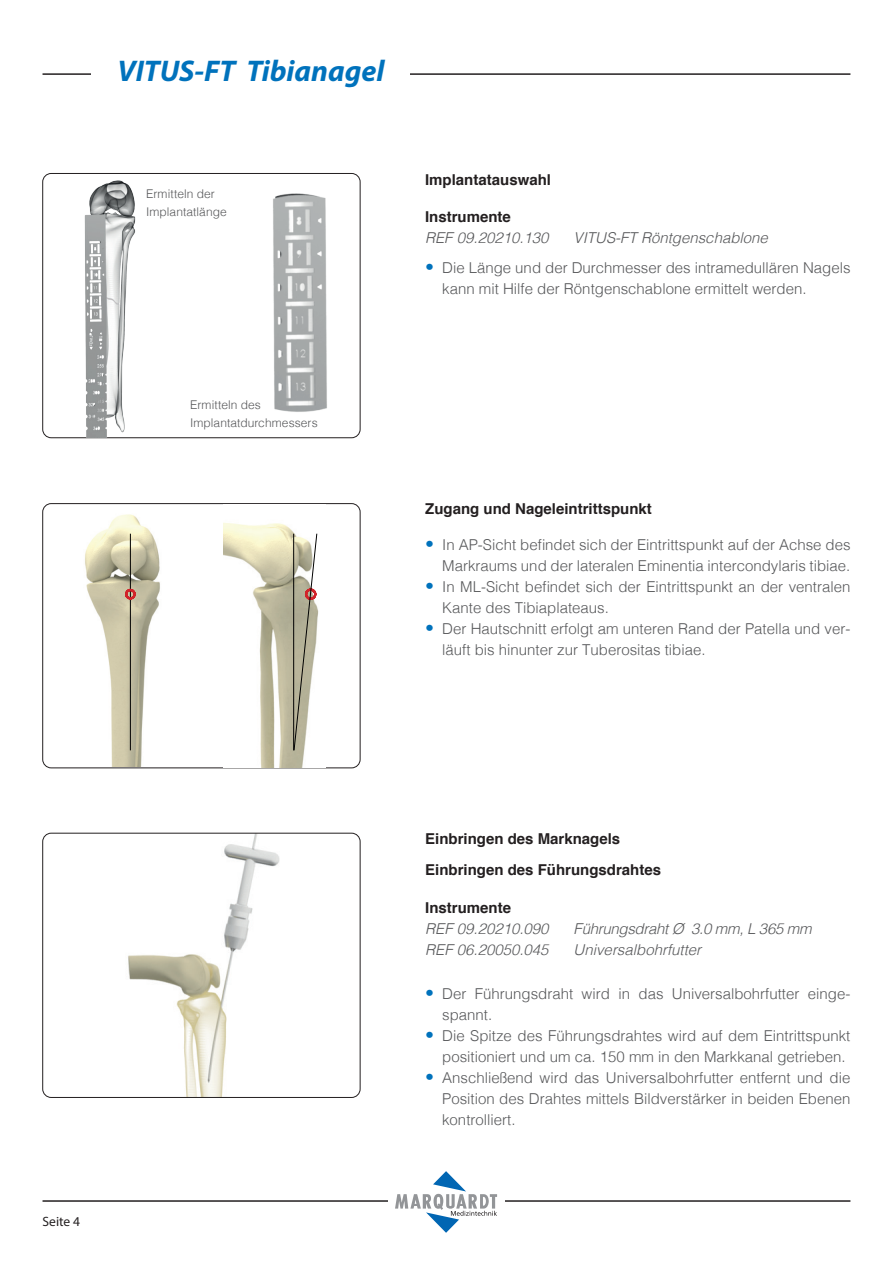
<style>
.page{position:relative;width:893px;height:1263px;background:#fff}
.page>*{position:absolute;margin:0;border:0;box-sizing:border-box;transform-origin:0 0}
.t1{font:italic 700 30px "Myriad Pro";color:#0072bc}
.t2{font:300 15px/21px "Helvetica";color:#57585a}
.t3{font:700 15px/31.5px "Helvetica";color:#231f20}
.t4{font:italic 300 15px "Helvetica";color:#57585a}
.t5{font:italic 300 15px "Helvetica";letter-spacing:-.02em;color:#57585a}
.t6{font:13.5px "Myriad Pro";color:#231f20}
.t7{font:300 12px/18px "Helvetica";letter-spacing:.005em;color:#57585a}
.s1{font-family:"Frutiger LT Com";font-stretch:condensed;font-size:18px;color:#0072bc}
</style>
<div class="page">
<hr style="left:43px;top:73px;width:807px;height:2px;background:#231f20">
<hr style="left:43px;top:1200px;width:807px;height:2px;background:#231f20">
<div style="left:388px;top:1171px;width:117px;height:62px;background:#fff"></div>
<svg style="left:395px;top:1171px;width:102px;height:62px"></svg>
<div style="left:91px;top:63px;width:319px;height:23px;background:#fff"></div>
<div style="left:43px;top:503px;width:317px;height:265px;border:1px solid #231f20;border-radius:9px"></div>
<img style="left:85px;top:514px;width:75px;height:252px">
<hr style="left:130px;top:534px;width:1px;height:216px;background:#000">
<img style="left:223px;top:504px;width:103px;height:263px">
<svg style="left:124px;top:588px;width:13px;height:13px"></svg>
<hr style="left:293px;top:534px;width:1px;height:216px;background:#000">
<svg style="left:294px;top:533px;width:23px;height:218px"></svg>
<img style="left:43px;top:833px;width:237px;height:264px">
<div style="left:43px;top:833px;width:317px;height:265px;border:1px solid #231f20;border-radius:9px"></div>
<div style="left:43px;top:173px;width:317px;height:265px;border:1px solid #231f20;border-radius:9px"></div>
<img style="left:84px;top:181px;width:52px;height:257px">
<img style="left:273px;top:194px;width:54px;height:218px">
<h1 class="t1" style="left:117px;top:51px;width:269px">VITUS-FT Tibianagel</h1>
<p class="t7" style="left:146px;top:184px;width:82px">Ermitteln der<br>Implantatlänge</p>
<p class="t3" style="left:425px;top:164px;width:127px">Implantatauswahl</p>
<p class="t3" style="left:425px;top:201px;width:87px">Instrumente</p>
<p class="t4" style="left:425px;top:225px;width:125px">REF 09.20210.130</p>
<p class="t4" style="left:574px;top:225px;width:196px">VITUS-FT Röntgenschablone</p>
<p class="t2" style="left:442px;top:256px;width:410px;text-indent:-17px"><span class="s1">•</span> Die Länge und der Durchmesser des intramedullären Nagels kann mit Hilfe der Röntgenschablone ermittelt werden.</p>
<p class="t7" style="left:190px;top:394px;width:129px">Ermitteln des<br>Implantatdurchmessers</p>
<p class="t3" style="left:425px;top:493px;width:228px">Zugang und Nageleintrittspunkt</p>
<p class="t2" style="left:425px;top:533px;width:427px;text-align:right"><span class="s1">•</span> In AP-Sicht befindet sich der Eintrittspunkt auf der Achse des<br>Markraums und der lateralen Eminentia intercondylaris tibiae.</p>
<p class="t2" style="left:442px;top:575px;width:410px;text-indent:-17px"><span class="s1">•</span> In ML-Sicht befindet sich der Eintrittspunkt an der ventralen<br>Kante des Tibiaplateaus.</p>
<p class="t2" style="left:442px;top:617px;width:410px;text-indent:-17px"><span class="s1">•</span> Der Hautschnitt erfolgt am unteren Rand der Patella und ver&shy;läuft bis hinunter zur Tuberositas tibiae.</p>
<p class="t6" style="left:43px;top:1213px;width:39px">Seite 4</p>
<p class="t3" style="left:425px;top:823px;width:237px">Einbringen des Marknagels<br>Einbringen des Führungsdrahtes</p>
<p class="t3" style="left:425px;top:892px;width:87px">Instrumente</p>
<p class="t4" style="left:425px;top:915px;width:125px">REF 09.20210.090</p>
<p class="t5" style="left:574px;top:915px;width:239px">Führungsdraht Ø 3.0 mm, L 365 mm</p>
<p class="t4" style="left:425px;top:936px;width:125px">REF 06.20050.045</p>
<p class="t4" style="left:574px;top:936px;width:129px">Universalbohrfutter</p>
<p class="t2" style="left:442px;top:982px;width:410px;text-indent:-17px"><span class="s1">•</span> Der Führungsdraht wird in das Universalbohrfutter einge&shy;spannt.</p>
<p class="t2" style="left:442px;top:1024px;width:410px;text-indent:-17px"><span class="s1">•</span> Die Spitze des Führungsdrahtes wird auf dem Eintrittspunkt positioniert und um ca. 150 mm in den Markkanal getrieben.</p>
<p class="t2" style="left:442px;top:1066px;width:410px;text-align:justify;text-indent:-17px"><span class="s1">•</span> Anschließend wird das Universalbohrfutter entfernt und die Position des Drahtes mittels Bildverstärker in beiden Ebenen kontrolliert.</p>
</div>
